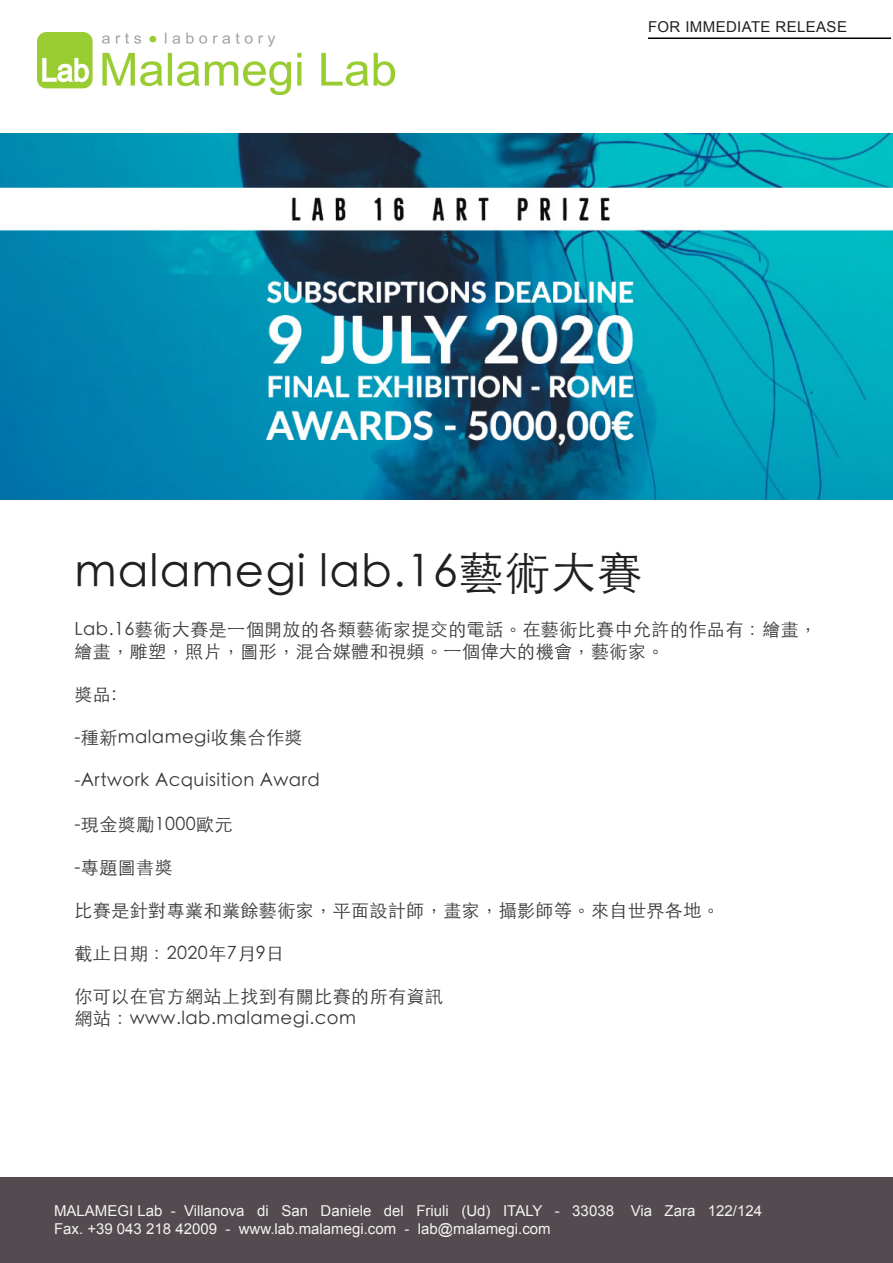
<style>
.page{position:relative;width:893px;height:1263px;background:#fff}
.page>*{position:absolute;margin:0;border:0;box-sizing:border-box;transform-origin:0 0}
.t1{font:300 45px "ST Heiti TC";letter-spacing:.025em;color:#231f20}
.t2{font:300 18px/21.6px "ST Heiti TC";letter-spacing:.025em;color:#383839}
.t3{font:15px "Arial";color:#f3f3f3}
.t4{font:15px "Arial";letter-spacing:.025em;color:#231f20}
</style>
<div class="page">
<img style="left:0;top:134px;width:893px;height:366px">
<div style="left:0;top:1178px;width:893px;height:85px;background:#534b50"></div>
<hr style="left:648px;top:38px;width:243px;height:1px;background:#000">
<img style="left:38px;top:32px;width:356px;height:62px">
<p class="t4" style="left:648px;top:17px;width:200px">FOR IMMEDIATE RELEASE</p>
<p class="t1" style="left:74px;top:534px;width:569px">malamegi lab.16藝術大賽</p>
<p class="t2" style="left:74px;top:617px;width:744px">Lab.16藝術大賽是一個開放的各類藝術家提交的電話。在藝術比賽中允許的作品有：繪畫，繪畫，雕塑，照片，圖形，混合媒體和視頻。一個偉大的機會，藝術家。</p>
<p class="t2" style="left:74px;top:682px;width:43px">獎品:</p>
<p class="t2" style="left:74px;top:725px;width:230px">-種新malamegi收集合作獎</p>
<p class="t2" style="left:74px;top:768px;width:247px">-Artwork Acquisition Award</p>
<p class="t2" style="left:74px;top:811px;width:160px">-現金獎勵1000歐元</p>
<p class="t2" style="left:74px;top:854px;width:100px">-專題圖書獎</p>
<p class="t2" style="left:74px;top:898px;width:647px">比賽是針對專業和業餘藝術家，平面設計師，畫家，攝影師等。來自世界各地。</p>
<p class="t2" style="left:74px;top:941px;width:211px">截止日期：2020年7月9日</p>
<p class="t2" style="left:74px;top:984px;width:370px">你可以在官方網站上找到有關比賽的所有資訊</p>
<p class="t2" style="left:74px;top:1006px;width:283px">網站：www.lab.malamegi.com</p>
<p class="t3" style="left:54px;top:1200px;width:710px">MALAMEGI Lab - Villanova di San Daniele del Friuli (Ud) ITALY - 33038 Via Zara 122/124</p>
<p class="t3" style="left:54px;top:1218px;width:498px">Fax. +39 043 218 42009 - www.lab.malamegi.com - lab@malamegi.com</p>
</div>
